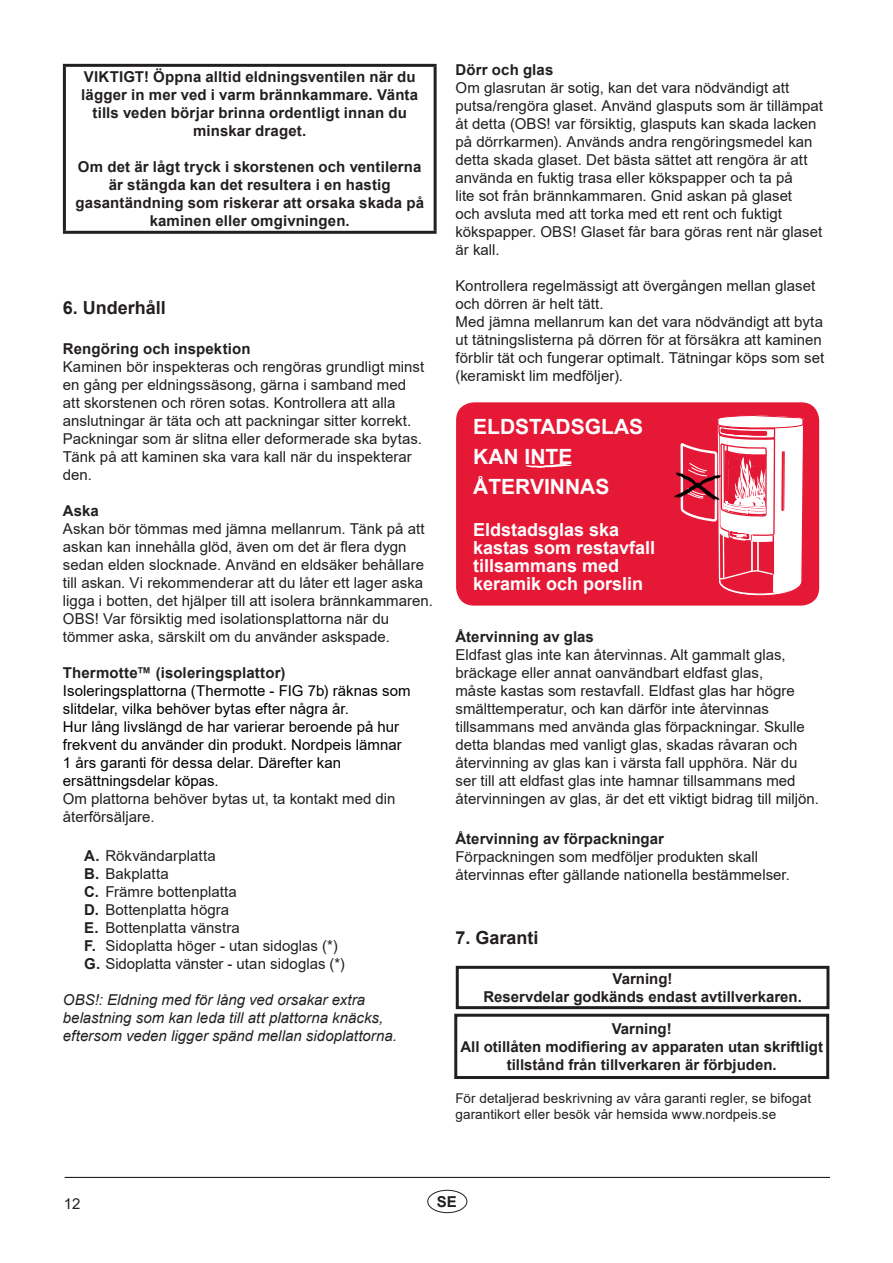
<style>
.page{position:relative;width:893px;height:1263px;background:#fff}
.page>*{position:absolute;margin:0;border:0;box-sizing:border-box;transform-origin:0 0}
.t1{font:700 21px/30px "Arial";color:#fff}
.t2{font:700 18px/18px "Arial";color:#fff}
.Hovedoverskrift_Lond{font:700 18px "Arial";color:#231f20}
.t3{font:15px/18px "Arial";color:#231f20}
.t4{font:700 15px/18px "Arial";letter-spacing:.005em;color:#231f20;text-align:center}
.t5{font:15px "Arial";color:#000}
.t6{font:italic 15px/18px "Arial";color:#231f20}
.t7{font:13.5px/16.2px "Arial";letter-spacing:.005em;color:#231f20}
.s1{font-weight:700}
</style>
<div class="page">
<hr style="left:65px;top:1177px;width:765px;height:1px;background:#231f20">
<div style="left:427px;top:1190px;width:40px;height:23px;border:1px solid #231f20;border-radius:50%"></div>
<hr style="left:63px;top:67px;width:3px;height:164px;background:#231f20">
<hr style="left:434px;top:67px;width:3px;height:164px;background:#231f20">
<hr style="left:63px;top:64px;width:374px;height:3px;background:#231f20">
<hr style="left:63px;top:231px;width:374px;height:3px;background:#231f20">
<div style="left:456px;top:402px;width:363px;height:204px;background:#e51836;border-radius:18px"></div>
<svg style="left:674px;top:402px;width:130px;height:193px"></svg>
<svg style="left:526px;top:463px;width:46px;height:5px"></svg>
<div style="left:456px;top:966px;width:373px;height:43px;border:3px solid #231f20"></div>
<div style="left:454px;top:1014px;width:375px;height:65px;border:3px solid #231f20"></div>
<p class="t4" style="left:81px;top:68px;width:338px">VIKTIGT! Öppna alltid eldningsventilen när du lägger in mer ved i varm brännkammare. Vänta tills veden börjar brinna ordentligt innan du minskar draget.</p>
<p class="t4" style="left:75px;top:158px;width:350px">Om det är lågt tryck i skorstenen och ventilerna är stängda kan det resultera i en hastig gasantändning som riskerar att orsaka skada på kaminen eller omgivningen.</p>
<p class="Hovedoverskrift_Lond" style="left:63px;top:295px;width:105px">6. Underhåll</p>
<p class="t4" style="left:63px;top:340px;width:189px">Rengöring och inspektion</p>
<p class="t3" style="left:63px;top:357px;width:363px">Kaminen bör inspekteras och rengöras grundligt minst en gång per eldningssäsong, gärna i samband med att skorstenen och rören sotas. Kontrollera att alla anslutningar är täta och att packningar sitter korrekt.<br>Packningar som är slitna eller deformerade ska bytas.<br>Tänk på att kaminen ska vara kall när du inspekterar den.</p>
<p class="t4" style="left:63px;top:502px;width:38px">Aska</p>
<p class="t3" style="left:63px;top:519px;width:372px">Askan bör tömmas med jämna mellanrum. Tänk på att askan kan innehålla glöd, även om det är flera dygn sedan elden slocknade. Använd en eldsäker behållare till askan. Vi rekommenderar att du låter ett lager aska ligga i botten, det hjälper till att isolera brännkammaren.<br>OBS! Var försiktig med isolationsplattorna när du tömmer aska, särskilt om du använder askspade.</p>
<p class="t4" style="left:63px;top:664px;width:224px">Thermotte™ (isoleringsplattor)</p>
<p class="t5" style="left:63px;top:680px;width:349px">Isoleringsplattorna (Thermotte - FIG 7b) räknas som</p>
<p class="t5" style="left:63px;top:698px;width:287px">slitdelar, vilka behöver bytas efter några år.</p>
<p class="t5" style="left:63px;top:716px;width:338px">Hur lång livslängd de har varierar beroende på hur</p>
<p class="t5" style="left:63px;top:734px;width:340px">frekvent du använder din produkt. Nordpeis lämnar</p>
<p class="t5" style="left:63px;top:752px;width:280px">1 års garanti för dessa delar. Därefter kan</p>
<p class="t5" style="left:63px;top:770px;width:157px">ersättningsdelar köpas.</p>
<p class="t3" style="left:63px;top:789px;width:334px">Om plattorna behöver bytas ut, ta kontakt med din återförsäljare.</p>
<p class="t3" style="left:84px;top:847px;width:133px"><span class="s1">A.</span> Rökvändarplatta</p>
<p class="t3" style="left:84px;top:865px;width:86px"><span class="s1">B.</span> Bakplatta</p>
<p class="t3" style="left:84px;top:883px;width:154px"><span class="s1">C.</span> Främre bottenplatta</p>
<p class="t3" style="left:84px;top:901px;width:147px"><span class="s1">D.</span> Bottenplatta högra</p>
<p class="t3" style="left:84px;top:919px;width:157px"><span class="s1">E.</span> Bottenplatta vänstra</p>
<p class="t3" style="left:84px;top:937px;width:255px"><span class="s1">F.</span> Sidoplatta höger - utan sidoglas (*)</p>
<p class="t3" style="left:84px;top:955px;width:262px"><span class="s1">G.</span> Sidoplatta vänster - utan sidoglas (*)</p>
<p class="t6" style="left:63px;top:991px;width:336px">OBS!: Eldning med för lång ved orsakar extra belastning som kan leda till att plattorna knäcks, eftersom veden ligger spänd mellan sidoplattorna.</p>
<p class="t4" style="left:455px;top:61px;width:99px">Dörr och glas</p>
<p class="t3" style="left:455px;top:78px;width:369px">Om glasrutan är sotig, kan det vara nödvändigt att putsa/rengöra glaset. Använd glasputs som är tillämpat åt detta (OBS! var försiktig, glasputs kan skada lacken på dörrkarmen). Används andra rengöringsmedel kan detta skada glaset. Det bästa sättet att rengöra är att använda en fuktig trasa eller kökspapper och ta på<br>lite sot från brännkammaren. Gnid askan på glaset<br>och avsluta med att torka med ett rent och fuktigt kökspapper. OBS! Glaset får bara göras rent när glaset är kall.</p>
<p class="t3" style="left:455px;top:276px;width:361px">Kontrollera regelmässigt att övergången mellan glaset och dörren är helt tätt.</p>
<p class="t3" style="left:455px;top:312px;width:370px">Med jämna mellanrum kan det vara nödvändigt att byta ut tätningslisterna på dörren för at försäkra att kaminen förblir tät och fungerar optimalt. Tätningar köps som set (keramiskt lim medföljer).</p>
<p class="t1" style="left:473px;top:413px;width:171px">ELDSTADSGLAS<br>KAN INTE<br>ÅTERVINNAS</p>
<p class="t2" style="left:473px;top:522px;width:184px">Eldstadsglas ska kastas som restavfall tillsammans med keramik och porslin</p>
<p class="t4" style="left:455px;top:628px;width:140px">Återvinning av glas</p>
<p class="t3" style="left:455px;top:646px;width:365px">Eldfast glas inte kan återvinnas. Alt gammalt glas, bräckage eller annat oanvändbart eldfast glas,<br>måste kastas som restavfall. Eldfast glas har högre smälttemperatur, och kan därför inte återvinnas tillsammans med använda glas förpackningar. Skulle detta blandas med vanligt glas, skadas råvaran och återvinning av glas kan i värsta fall upphöra. När du ser till att eldfast glas inte hamnar tillsammans med återvinningen av glas, är det ett viktigt bidrag till miljön.</p>
<p class="t4" style="left:455px;top:829px;width:210px">Återvinning av förpackningar</p>
<p class="t3" style="left:455px;top:847px;width:336px">Förpackningen som medföljer produkten skall återvinnas efter gällande nationella bestämmelser.</p>
<p class="Hovedoverskrift_Lond" style="left:455px;top:925px;width:85px">7. Garanti</p>
<p class="t4" style="left:483px;top:970px;width:320px">Varning!<br>Reservdelar godkänds endast avtillverkaren.</p>
<p class="t4" style="left:460px;top:1020px;width:364px">Varning!<br>All otillåten modifiering av apparaten utan skriftligt tillstånd från tillverkaren är förbjuden.</p>
<p class="t7" style="left:455px;top:1090px;width:357px">För detaljerad beskrivning av våra garanti regler, se bifogat garantikort eller besök vår hemsida www.nordpeis.se</p>
<p class="t3" style="left:64px;top:1195px;width:18px">12</p>
<p class="t4" style="left:437px;top:1193px;width:22px">SE</p>
</div>
